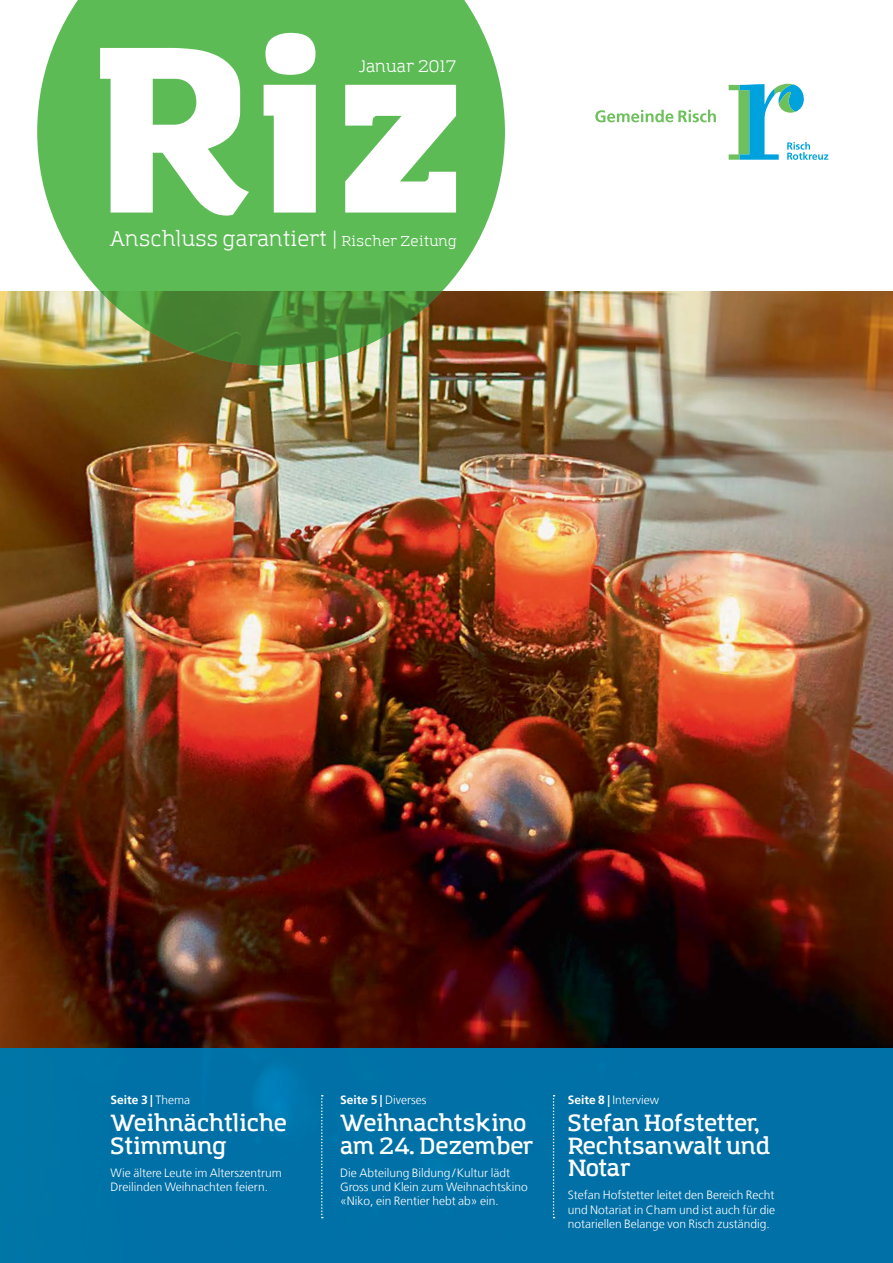
<style>
.page{position:relative;width:893px;height:1263px;background:#fff}
.page>*{position:absolute;margin:0;border:0;box-sizing:border-box;transform-origin:0 0}
.t1{font:900 231.9px "Amazing Grotesk";color:#fff}
.t2{font:600 23.25px/22.5px "Amazing Grotesk";color:#fff}
.t3{font:21px "Amazing Grotesk";letter-spacing:.015em;color:#fff}
.t4{font:16.5px "Amazing Grotesk";letter-spacing:.015em;color:#fff}
.t5{font:300 12px/14.4px "Frutiger LT Com";color:#fff}
.t6{font:700 12px "Frutiger LT Com";color:#fff}
.s1{font-size:14.25px}
.s2{font-weight:300}
.s3{font-weight:700}
</style>
<div class="page">
<img style="left:0;top:291px;width:893px;height:757px">
<svg style="left:729px;top:84px;width:99px;height:76px"></svg>
<svg style="left:595px;top:110px;width:121px;height:12px"></svg>
<div style="left:0;top:1048px;width:893px;height:215px;background:#0070a6"></div>
<svg style="left:321px;top:1095px;width:2px;height:123px"></svg>
<svg style="left:553px;top:1095px;width:2px;height:123px"></svg>
<svg style="left:37px;top:0;width:468px;height:366px;fill:#5dbb56"></svg>
<h1 class="t1" style="left:94px;top:-18px;width:372px">Riz</h1>
<h3 class="t3" style="left:110px;top:226px;width:348px">Anschluss garantiert | <span class="s1">Rischer Zeitung</span></h3>
<h3 class="t4" style="left:359px;top:57px;width:99px">Januar 2017</h3>
<p class="t6" style="left:111px;top:1093px;width:81px">Seite 3 | <span class="s2">Thema</span></p>
<h2 class="t2" style="left:111px;top:1112px;width:178px">Weihnächtliche<br>Stimmung</h2>
<p class="t5" style="left:111px;top:1165px;width:173px">Wie ältere Leute im Alterszentrum<br>Dreilinden Weihnachten feiern.</p>
<p class="t5" style="left:340px;top:1093px;width:88px"><span class="s3">Seite 5 |</span> Diverses</p>
<h2 class="t2" style="left:340px;top:1112px;width:195px">Weihnachtskino am 24. Dezember</h2>
<p class="t5" style="left:340px;top:1165px;width:189px">Die Abteilung Bildung/Kultur lädt<br>Gross und Klein zum Weihnachtskino «Niko, ein Rentier hebt ab» ein.</p>
<p class="t5" style="left:568px;top:1093px;width:93px"><span class="s3">Seite 8 |</span> Interview</p>
<h2 class="t2" style="left:568px;top:1112px;width:204px">Stefan Hofstetter,<br>Rechtsanwalt und<br>Notar</h2>
<p class="t5" style="left:568px;top:1188px;width:209px;text-align:justify">Stefan Hofstetter leitet den Bereich Recht und Notariat in Cham und ist auch für die notariellen Belange von Risch zuständig.</p>
</div>
